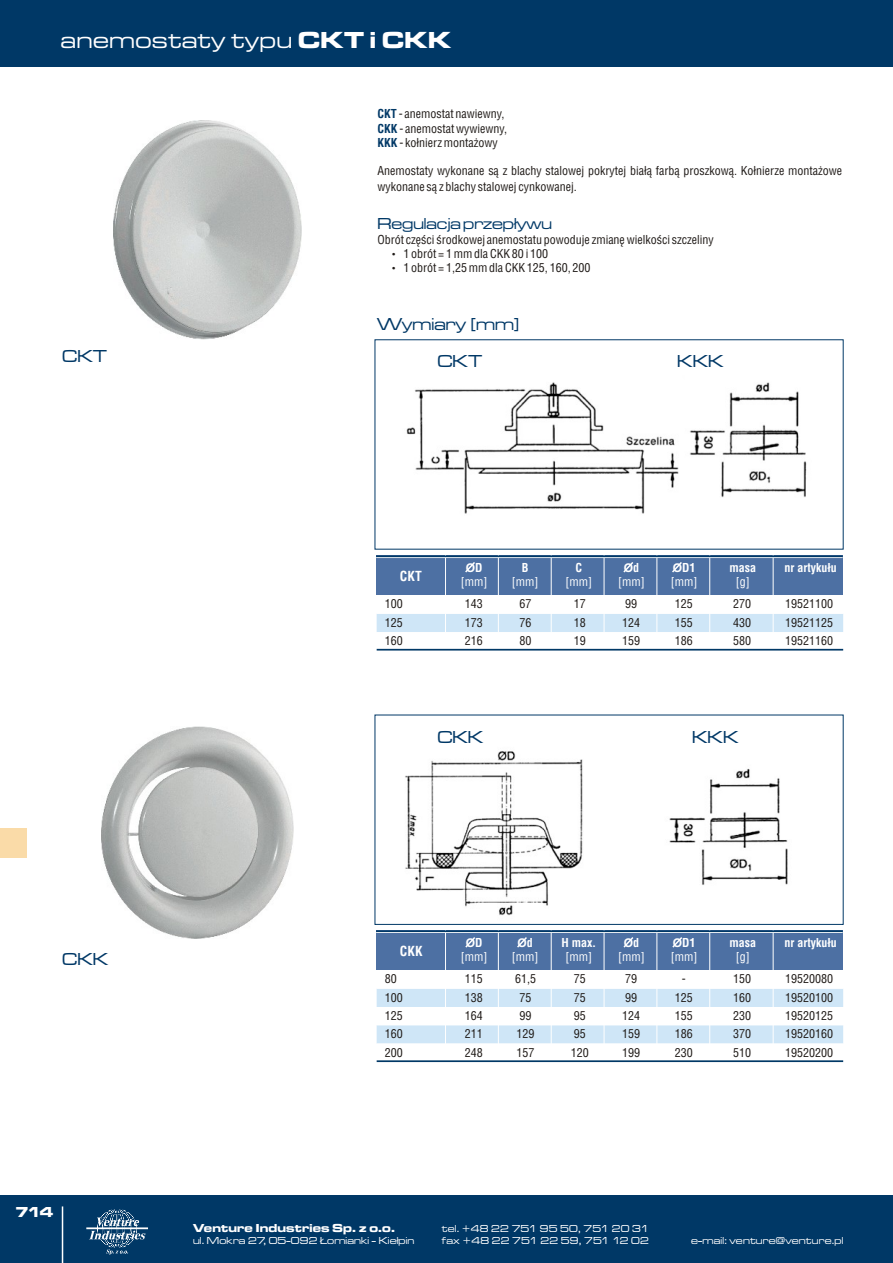
<style>
.page{position:relative;width:893px;height:1263px;background:#fff}
.page>*{position:absolute;margin:0;border:0;box-sizing:border-box;transform-origin:0 0}
.t1{font:24px "Microgramma D Medi Exte";letter-spacing:.03em;color:#fff}
.t2{font:18px "Microgramma D Medi Exte";color:#003866}
.t3{font:16.5px "Microgramma D Medi Exte";color:#003866}
.t4{font:700 16.5px/14.1px "Adobe Caslon Pro";color:#1f1a17}
.t5{font:15px "Microgramma D Bold Exte";color:#fff}
.t6{font:700 13.5px "Switzerland Condensed";color:#fff}
.t7{font:12px/14.2px "Switzerland Condensed";color:#1f1a17}
.t8{font:12px "Switzerland Condensed";color:#fff}
.t9{font:700 12px "Switzerland Condensed";color:#fff}
.t10{font:12px "Microgramma D Bold Exte";letter-spacing:.015em;color:#fff}
.t11{font:700 12px "Arial";color:#fff}
.t12{font:10.5px/12.3px "Microgramma D Medi Exte";letter-spacing:.02em;color:#fff}
.s1{font-family:"Microgramma D Bold Exte"}
.s2{font-weight:700;color:#003866}
.s3{font-family:"Switzerland Condensed"}
.s4{font-family:"Arial"}
</style>
<div class="page">
<div style="left:0;top:1195px;width:893px;height:68px;background:#003866"></div>
<div style="left:0;top:0;width:893px;height:66px;background:#003866"></div>
<hr style="left:62px;top:1206px;width:1px;height:57px;background:#fff">
<svg style="left:86px;top:1209px;width:62px;height:45px"></svg>
<svg style="left:377px;top:614px;width:466px;height:35px"></svg>
<div style="left:376px;top:555px;width:467px;height:40px;background:#4d70a3"></div>
<hr style="left:498px;top:554px;width:1px;height:99px;background:#fff">
<hr style="left:709px;top:554px;width:1px;height:99px;background:#fff">
<hr style="left:773px;top:554px;width:1px;height:99px;background:#fff">
<hr style="left:445px;top:554px;width:1px;height:99px;background:#fff">
<hr style="left:604px;top:554px;width:1px;height:99px;background:#fff">
<hr style="left:551px;top:554px;width:1px;height:99px;background:#fff">
<hr style="left:657px;top:554px;width:1px;height:99px;background:#fff">
<hr style="left:376px;top:557px;width:467px;height:1px;background:#fff">
<hr style="left:376px;top:555px;width:467px;height:2px;background:#003866">
<hr style="left:377px;top:649px;width:466px;height:1px;background:#003866">
<svg style="left:377px;top:989px;width:466px;height:55px"></svg>
<div style="left:376px;top:930px;width:467px;height:40px;background:#4d70a3"></div>
<hr style="left:498px;top:929px;width:1px;height:141px;background:#fff">
<hr style="left:709px;top:929px;width:1px;height:141px;background:#fff">
<hr style="left:773px;top:929px;width:1px;height:141px;background:#fff">
<hr style="left:445px;top:929px;width:1px;height:141px;background:#fff">
<hr style="left:604px;top:929px;width:1px;height:141px;background:#fff">
<hr style="left:551px;top:929px;width:1px;height:141px;background:#fff">
<hr style="left:657px;top:929px;width:1px;height:141px;background:#fff">
<hr style="left:376px;top:932px;width:467px;height:1px;background:#fff">
<hr style="left:376px;top:930px;width:467px;height:2px;background:#003866">
<hr style="left:377px;top:1060px;width:466px;height:2px;background:#003866">
<img style="left:406px;top:382px;width:401px;height:132px">
<img style="left:405px;top:751px;width:383px;height:165px">
<div style="left:375px;top:715px;width:468px;height:210px;border:1px solid #003866"></div>
<img style="left:101px;top:727px;width:192px;height:211px">
<img style="left:113px;top:120px;width:188px;height:219px">
<div style="left:0;top:828px;width:27px;height:29px;background:#fadba8"></div>
<svg style="left:465px;top:562px;width:10px;height:11px"></svg>
<svg style="left:623px;top:562px;width:10px;height:11px"></svg>
<svg style="left:672px;top:562px;width:10px;height:11px"></svg>
<svg style="left:465px;top:937px;width:10px;height:11px"></svg>
<svg style="left:517px;top:937px;width:10px;height:11px"></svg>
<svg style="left:623px;top:937px;width:11px;height:11px"></svg>
<svg style="left:672px;top:937px;width:10px;height:11px"></svg>
<h1 class="t1" style="left:61px;top:30px;width:391px">anemostaty typu <span class="s1">CKT i CKK</span></h1>
<p class="t7" style="left:378px;top:108px;width:131px"><span class="s2">CKT</span>- anemostat nawiewny,<br><span class="s2">CKK</span>- anemostat wywiewny,<br><span class="s2">KKK</span>- ko³nierz monta¿owy</p>
<p class="t7" style="left:378px;top:164px;width:466px;line-height:16px">Anemostaty wykonane s¹ z blachy stalowej pokrytej bia³¹ farb¹ proszkow¹. Ko³nierze monta¿owe wykonane s¹ z blachy stalowej cynkowanej.</p>
<h3 class="t3" style="left:378px;top:216px;width:176px">Regulacja przep³ywu</h3>
<p class="t7" style="left:403px;top:234px;width:312px;text-indent:-26px">Obrót czêœci œrodkowej anemostatu powoduje zmianê wielkoœci szczeliny<br>1 obrót = 1 mm dla CKK 80 i 100<br>1 obrót = 1,25 mm dla CKK 125, 160, 200</p>
<h3 class="t4" style="left:391px;top:249px;width:6px">· ·</h3>
<h2 class="t2" style="left:62px;top:348px;width:46px">CKT</h2>
<h2 class="t2" style="left:377px;top:316px;width:144px">Wymiary [mm]</h2>
<h2 class="t2" style="left:437px;top:353px;width:46px">CKT</h2>
<h2 class="t2" style="left:677px;top:353px;width:48px">KKK</h2>
<h2 class="t2" style="left:62px;top:951px;width:48px">CKK</h2>
<p class="t5" style="left:15px;top:1205px;width:40px">714</p>
<p class="t6" style="left:400px;top:570px;width:23px">CKT</p>
<p class="t11" style="left:466px;top:563px;width:18px">O<span class="s3">D</span></p>
<p class="t9" style="left:522px;top:562px;width:8px">B</p>
<p class="t9" style="left:575px;top:562px;width:8px">C</p>
<p class="t11" style="left:624px;top:563px;width:17px">O<span class="s3">d</span></p>
<p class="t9" style="left:673px;top:562px;width:24px"><span class="s4">O</span>D1</p>
<p class="t9" style="left:729px;top:562px;width:28px">masa</p>
<p class="t9" style="left:784px;top:562px;width:54px">nr artyku³u</p>
<p class="t8" style="left:461px;top:577px;width:28px">[mm]</p>
<p class="t8" style="left:512px;top:577px;width:28px">[mm]</p>
<p class="t8" style="left:565px;top:577px;width:28px">[mm]</p>
<p class="t8" style="left:618px;top:577px;width:28px">[mm]</p>
<p class="t8" style="left:671px;top:577px;width:28px">[mm]</p>
<p class="t8" style="left:736px;top:577px;width:15px">[g]</p>
<p class="t7" style="left:385px;top:598px;width:19px">100</p>
<p class="t7" style="left:465px;top:598px;width:19px">143</p>
<p class="t7" style="left:520px;top:598px;width:13px">67</p>
<p class="t7" style="left:574px;top:598px;width:13px">17</p>
<p class="t7" style="left:625px;top:598px;width:13px">99</p>
<p class="t7" style="left:675px;top:598px;width:19px">125</p>
<p class="t7" style="left:733px;top:598px;width:19px">270</p>
<p class="t7" style="left:785px;top:598px;width:49px">19521100</p>
<p class="t7" style="left:385px;top:616px;width:19px">125</p>
<p class="t7" style="left:465px;top:616px;width:19px">173</p>
<p class="t7" style="left:520px;top:616px;width:13px">76</p>
<p class="t7" style="left:574px;top:616px;width:13px">18</p>
<p class="t7" style="left:622px;top:616px;width:19px">124</p>
<p class="t7" style="left:675px;top:616px;width:19px">155</p>
<p class="t7" style="left:733px;top:616px;width:19px">430</p>
<p class="t7" style="left:785px;top:616px;width:49px">19521125</p>
<p class="t7" style="left:385px;top:634px;width:19px">160</p>
<p class="t7" style="left:465px;top:634px;width:19px">216</p>
<p class="t7" style="left:520px;top:634px;width:13px">80</p>
<p class="t7" style="left:574px;top:634px;width:13px">19</p>
<p class="t7" style="left:622px;top:634px;width:19px">159</p>
<p class="t7" style="left:675px;top:634px;width:19px">186</p>
<p class="t7" style="left:733px;top:634px;width:19px">580</p>
<p class="t7" style="left:785px;top:634px;width:49px">19521160</p>
<h2 class="t2" style="left:437px;top:729px;width:48px">CKK</h2>
<h2 class="t2" style="left:692px;top:729px;width:48px">KKK</h2>
<p class="t6" style="left:400px;top:945px;width:24px">CKK</p>
<p class="t11" style="left:466px;top:938px;width:18px">O<span class="s3">D</span></p>
<p class="t11" style="left:518px;top:938px;width:17px">O<span class="s3">d</span></p>
<p class="t9" style="left:561px;top:937px;width:36px">H max.</p>
<p class="t11" style="left:624px;top:938px;width:17px">O<span class="s3">d</span></p>
<p class="t9" style="left:673px;top:937px;width:24px"><span class="s4">O</span>D1</p>
<p class="t9" style="left:729px;top:937px;width:28px">masa</p>
<p class="t9" style="left:784px;top:937px;width:54px">nr artyku³u</p>
<p class="t8" style="left:461px;top:951px;width:28px">[mm]</p>
<p class="t8" style="left:512px;top:951px;width:28px">[mm]</p>
<p class="t8" style="left:565px;top:951px;width:28px">[mm]</p>
<p class="t8" style="left:618px;top:951px;width:28px">[mm]</p>
<p class="t8" style="left:671px;top:951px;width:28px">[mm]</p>
<p class="t8" style="left:736px;top:951px;width:15px">[g]</p>
<p class="t7" style="left:385px;top:973px;width:13px">80</p>
<p class="t7" style="left:465px;top:973px;width:19px">115</p>
<p class="t7" style="left:515px;top:973px;width:22px">61,5</p>
<p class="t7" style="left:574px;top:973px;width:13px">75</p>
<p class="t7" style="left:625px;top:973px;width:13px">79</p>
<p class="t7" style="left:682px;top:973px;width:5px">-</p>
<p class="t7" style="left:733px;top:973px;width:19px">150</p>
<p class="t7" style="left:785px;top:973px;width:49px">19520080</p>
<p class="t7" style="left:385px;top:991px;width:19px">100</p>
<p class="t7" style="left:465px;top:991px;width:19px">138</p>
<p class="t7" style="left:520px;top:991px;width:13px">75</p>
<p class="t7" style="left:574px;top:991px;width:13px">75</p>
<p class="t7" style="left:625px;top:991px;width:13px">99</p>
<p class="t7" style="left:675px;top:991px;width:19px">125</p>
<p class="t7" style="left:733px;top:991px;width:19px">160</p>
<p class="t7" style="left:785px;top:991px;width:49px">19520100</p>
<p class="t7" style="left:385px;top:1009px;width:19px">125</p>
<p class="t7" style="left:465px;top:1009px;width:19px">164</p>
<p class="t7" style="left:520px;top:1009px;width:13px">99</p>
<p class="t7" style="left:574px;top:1009px;width:13px">95</p>
<p class="t7" style="left:622px;top:1009px;width:19px">124</p>
<p class="t7" style="left:675px;top:1009px;width:19px">155</p>
<p class="t7" style="left:733px;top:1009px;width:19px">230</p>
<p class="t7" style="left:785px;top:1009px;width:49px">19520125</p>
<p class="t7" style="left:385px;top:1028px;width:19px">160</p>
<p class="t7" style="left:465px;top:1028px;width:19px">211</p>
<p class="t7" style="left:517px;top:1028px;width:19px">129</p>
<p class="t7" style="left:574px;top:1028px;width:13px">95</p>
<p class="t7" style="left:622px;top:1028px;width:19px">159</p>
<p class="t7" style="left:675px;top:1028px;width:19px">186</p>
<p class="t7" style="left:733px;top:1028px;width:19px">370</p>
<p class="t7" style="left:785px;top:1028px;width:49px">19520160</p>
<p class="t7" style="left:385px;top:1046px;width:19px">200</p>
<p class="t7" style="left:465px;top:1046px;width:19px">248</p>
<p class="t7" style="left:517px;top:1046px;width:19px">157</p>
<p class="t7" style="left:571px;top:1046px;width:19px">120</p>
<p class="t7" style="left:622px;top:1046px;width:19px">199</p>
<p class="t7" style="left:675px;top:1046px;width:19px">230</p>
<p class="t7" style="left:733px;top:1046px;width:19px">510</p>
<p class="t7" style="left:785px;top:1046px;width:49px">19520200</p>
<p class="t10" style="left:193px;top:1222px;width:203px">Venture Industries Sp. z o.o.</p>
<p class="t12" style="left:193px;top:1235px;width:223px">ul. Mokra 27, 05-092 £omianki - Kie³pin</p>
<p class="t12" style="left:442px;top:1222px;width:209px">tel. +48 22 751 95 50, 751 20 31 fax +48 22 751 22 59, 751 12 02</p>
<p class="t12" style="left:691px;top:1235px;width:154px">e-mail: venture@venture.pl</p>
</div>
